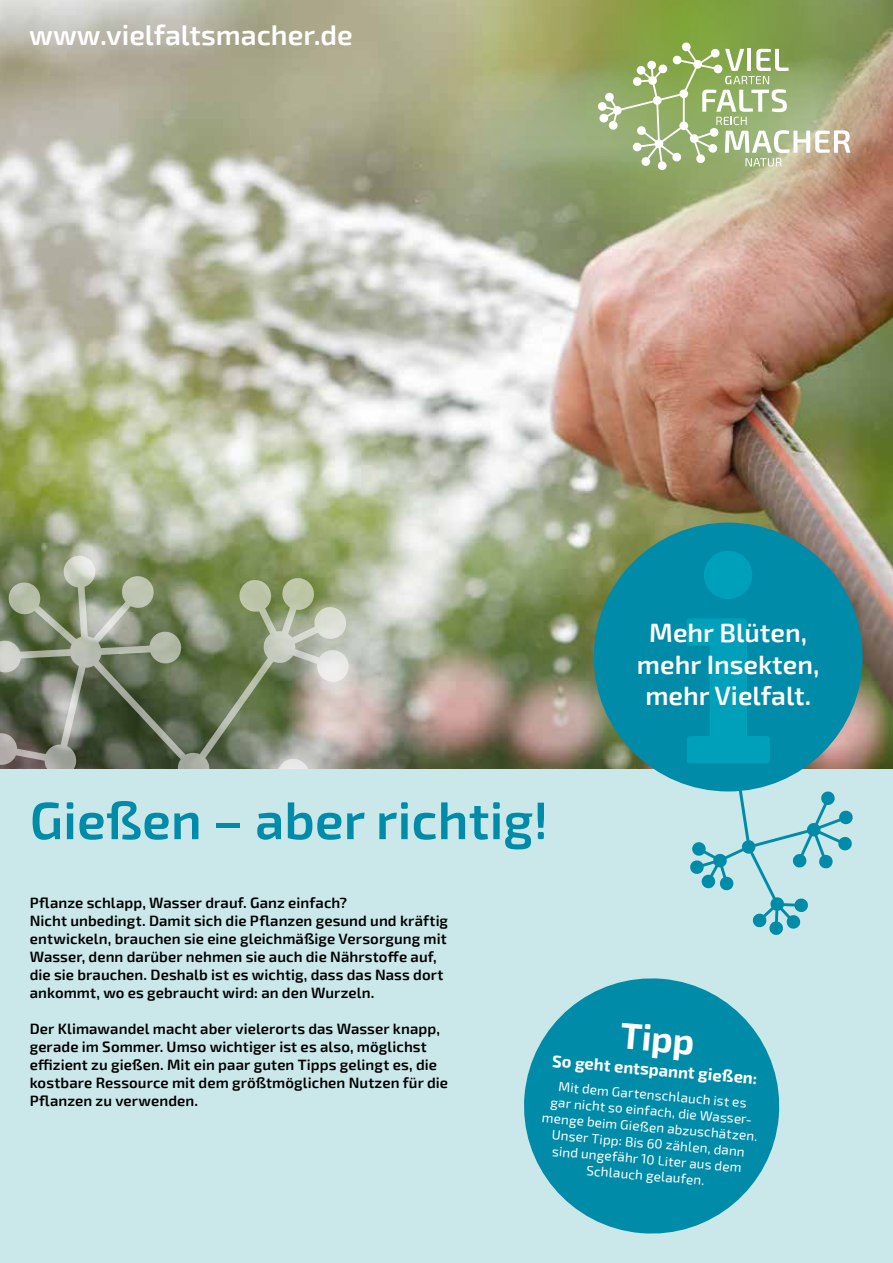
<style>
.page{position:relative;width:893px;height:1263px;background:#fff}
.page>*{position:absolute;margin:0;border:0;box-sizing:border-box;transform-origin:0 0}
.t1{font:600 52.5px "Exo 2";color:#008ba9}
.t2{font:700 36px "Exo 2";color:#fff}
.t3{font:600 28.5px "Exo 2";color:#fff}
.t4{font:600 26.55px/31.8px "Exo 2";color:#fff;text-align:center}
.t5{font:700 16.5px "Exo 2";color:#fff}
.t6{font:600 15px/18px "Exo 2";letter-spacing:.005em;color:#000}
.t7{font:13.5px/16.2px "Exo 2";color:#fff;text-align:center}
</style>
<div class="page">
<img style="left:0;top:0;width:893px;height:770px">
<svg style="left:0;top:555px;width:349px;height:215px;background:#838d72"></svg>
<svg style="left:446px;top:0;width:447px;height:262px;background:#a7a579"></svg>
<div style="left:0;top:770px;width:893px;height:493px;background:#cae7ea"></div>
<svg style="left:689px;top:784px;width:164px;height:151px"></svg>
<svg style="left:598px;top:42px;width:252px;height:128px;background:#a5b880"></svg>
<div style="left:594px;top:523px;width:269px;height:268px;background:#008ba9;border-radius:50%"></div>
<svg style="left:687px;top:551px;width:83px;height:212px"></svg>
<svg style="left:524px;top:978px;width:256px;height:256px;fill:#008ba9"></svg>
<h3 class="t3" style="left:29px;top:14px;width:325px">www.vielfaltsmacher.de</h3>
<h1 class="t1" style="left:30px;top:782px;width:520px">Gießen – aber richtig!</h1>
<h3 class="t4" style="left:637px;top:615px;width:184px">Mehr Blüten, mehr Insekten, mehr Vielfalt.</h3>
<p class="t6" style="left:30px;top:893px;width:420px">Pflanze schlapp, Wasser drauf. Ganz einfach?<br>Nicht unbedingt. Damit sich die Pflanzen gesund und kräftig entwickeln, brauchen sie eine gleichmäßige Versorgung mit Wasser, denn darüber nehmen sie auch die Nährstoffe auf, die sie brauchen. Deshalb ist es wichtig, dass das Nass dort ankommt, wo es gebraucht wird: an den Wurzeln.</p>
<p class="t6" style="left:30px;top:1019px;width:420px">Der Klimawandel macht aber vielerorts das Wasser knapp, gerade im Sommer. Umso wichtiger ist es also, möglichst effizient zu gießen. Mit ein paar guten Tipps gelingt es, die kostbare Ressource mit dem größtmöglichen Nutzen für die Pflanzen zu verwenden.</p>
<h2 class="t2" style="left:623px;top:1009px;width:76px;rotate:5deg">Tipp</h2>
<p class="t5" style="left:553px;top:1048px;width:207px;rotate:5deg">So geht entspannt gießen:</p>
<p class="t7" style="left:546px;top:1077px;width:218px;rotate:5deg">Mit dem Gartenschlauch ist es<br>gar nicht so einfach, die Wasser&shy;menge beim Gießen abzuschätzen.<br>Unser Tipp: Bis 60 zählen, dann sind ungefähr 10 Liter aus dem<br>Schlauch gelaufen.</p>
</div>
